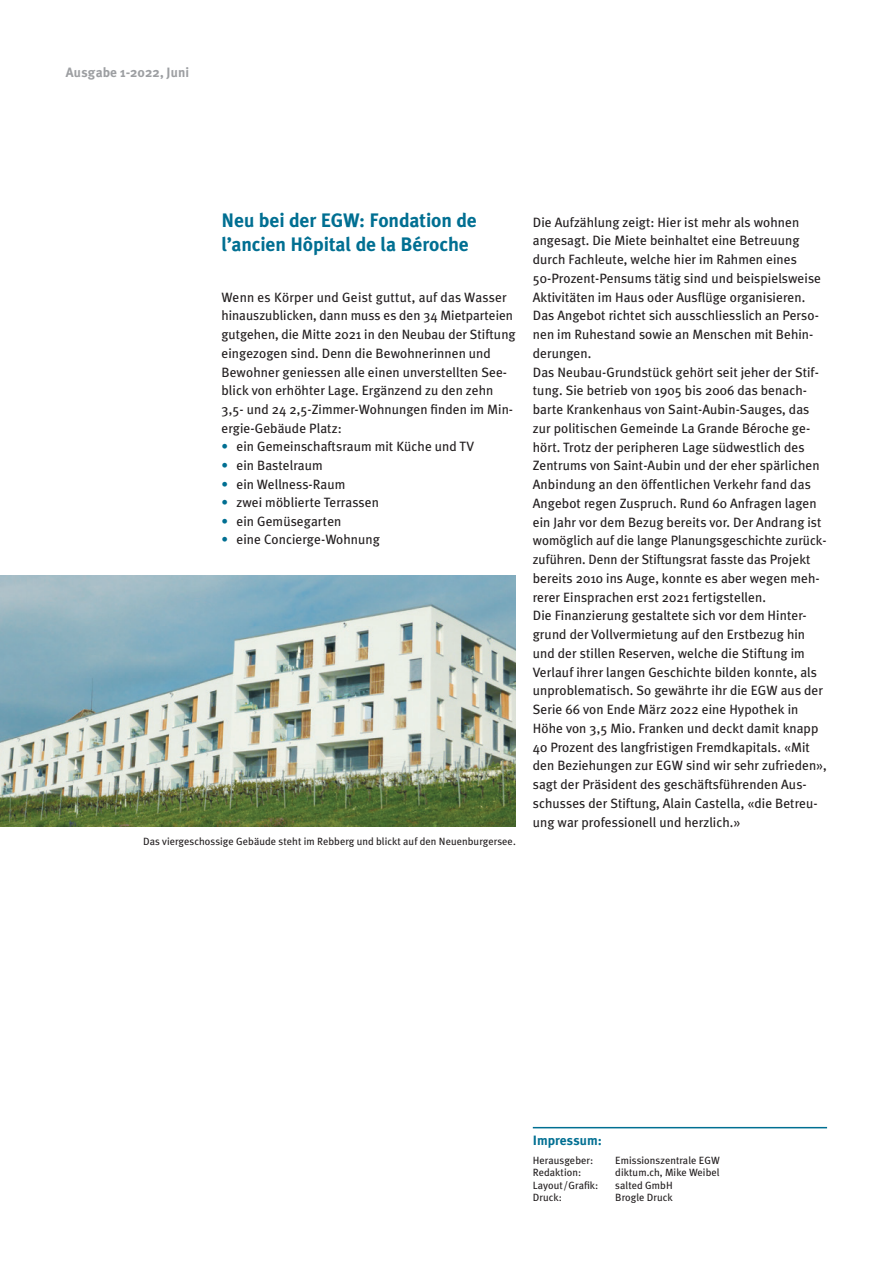
<style>
.page{position:relative;width:893px;height:1263px;background:#fff}
.page>*{position:absolute;margin:0;border:0;box-sizing:border-box;transform-origin:0 0}
.t1{font:700 19.5px/24px "Meta Plus";letter-spacing:-.005em;color:#006f92}
.t2{font:13.5px/18.8px "Meta Plus";letter-spacing:.005em;color:#231f20}
.t3{font:700 13.5px "Meta Plus";letter-spacing:.005em;color:#9d9fa2}
.t4{font:700 13.5px "Meta Plus";letter-spacing:.005em;color:#006f92}
.t5{font:10.5px "Meta Plus";letter-spacing:.005em;color:#231f20}
.s1{color:#006f92}
</style>
<div class="page">
<img style="left:0;top:576px;width:516px;height:251px">
<hr style="left:533px;top:1127px;width:294px;height:1px;background:#006f92">
<p class="t3" style="left:66px;top:64px;width:125px">Ausgabe 1-2022, Juni</p>
<h1 class="t1" style="left:222px;top:208px;width:257px">Neu bei der EGW: Fondation de l’ancien Hôpital de la Béroche</h1>
<p class="t2" style="left:222px;top:287px;width:296px">Wenn es Körper und Geist guttut, auf das Wasser hinauszublicken, dann muss es den 34 Mietparteien gutgehen, die Mitte 2021 in den Neubau der Stiftung eingezogen sind. Denn die Bewohnerinnen und Bewohner geniessen alle einen unverstellten See&shy;blick von erhöhter Lage. Ergänzend zu den zehn 3,5- und 24 2,5-Zimmer-Wohnungen finden im Min&shy;ergie-Gebäude Platz:</p>
<p class="t2" style="left:222px;top:437px;width:254px"><span class="s1">•</span> ein Gemeinschaftsraum mit Küche und TV</p>
<p class="t2" style="left:222px;top:456px;width:103px"><span class="s1">•</span> ein Bastelraum</p>
<p class="t2" style="left:222px;top:474px;width:125px"><span class="s1">•</span> ein Wellness-Raum</p>
<p class="t2" style="left:222px;top:493px;width:159px"><span class="s1">•</span> zwei möblierte Terrassen</p>
<p class="t2" style="left:222px;top:512px;width:121px"><span class="s1">•</span> ein Gemüsegarten</p>
<p class="t2" style="left:222px;top:530px;width:160px"><span class="s1">•</span> eine Concierge-Wohnung</p>
<p class="t5" style="left:143px;top:836px;width:374px">Das viergeschossige Gebäude steht im Rebberg und blickt auf den Neuenburgersee.</p>
<p class="t2" style="left:533px;top:212px;width:296px">Die Aufzählung zeigt: Hier ist mehr als wohnen angesagt. Die Miete beinhaltet eine Betreuung durch Fachleute, welche hier im Rahmen eines 50-Prozent-Pensums tätig sind und beispielsweise Aktivitäten im Haus oder Ausflüge organisieren.<br>Das Angebot richtet sich ausschliesslich an Perso&shy;nen im Ruhestand sowie an Menschen mit Behin&shy;derungen.<br>Das Neubau-Grundstück gehört seit jeher der Stif&shy;tung. Sie betrieb von 1905 bis 2006 das benach&shy;barte Krankenhaus von Saint-Aubin-Sauges, das zur politischen Gemeinde La Grande Béroche ge&shy;hört. Trotz der peripheren Lage südwestlich des Zentrums von Saint-Aubin und der eher spärlichen Anbindung an den öffentlichen Verkehr fand das Angebot regen Zuspruch. Rund 60 Anfragen lagen ein Jahr vor dem Bezug bereits vor. Der Andrang ist womöglich auf die lange Planungsgeschichte zurück&shy;zuführen. Denn der Stiftungsrat fasste das Projekt bereits 2010 ins Auge, konnte es aber wegen meh&shy;rerer Einsprachen erst 2021 fertigstellen.<br>Die Finanzierung gestaltete sich vor dem Hinter&shy;grund der Vollvermietung auf den Erstbezug hin und der stillen Reserven, welche die Stiftung im Verlauf ihrer langen Geschichte bilden konnte, als unproblematisch. So gewährte ihr die EGW aus der Serie 66 von Ende März 2022 eine Hypothek in Höhe von 3,5 Mio. Franken und deckt damit knapp 40 Prozent des langfristigen Fremdkapitals. «Mit den Beziehungen zur EGW sind wir sehr zufrieden», sagt der Präsident des geschäftsführenden Aus&shy;schusses der Stiftung, Alain Castella, «die Betreu&shy;ung war professionell und herzlich.»</p>
<p class="t4" style="left:533px;top:1133px;width:71px">Impressum:</p>
<p class="t5" style="left:533px;top:1154px;width:62px">Herausgeber:</p>
<p class="t5" style="left:615px;top:1154px;width:106px">Emissionszentrale EGW</p>
<p class="t5" style="left:533px;top:1167px;width:50px">Redaktion:</p>
<p class="t5" style="left:615px;top:1167px;width:106px">diktum.ch, Mike Weibel</p>
<p class="t5" style="left:533px;top:1179px;width:67px">Layout/Grafik:</p>
<p class="t5" style="left:615px;top:1179px;width:59px">salted GmbH</p>
<p class="t5" style="left:533px;top:1191px;width:31px">Druck:</p>
<p class="t5" style="left:615px;top:1191px;width:59px">Brogle Druck</p>
</div>
